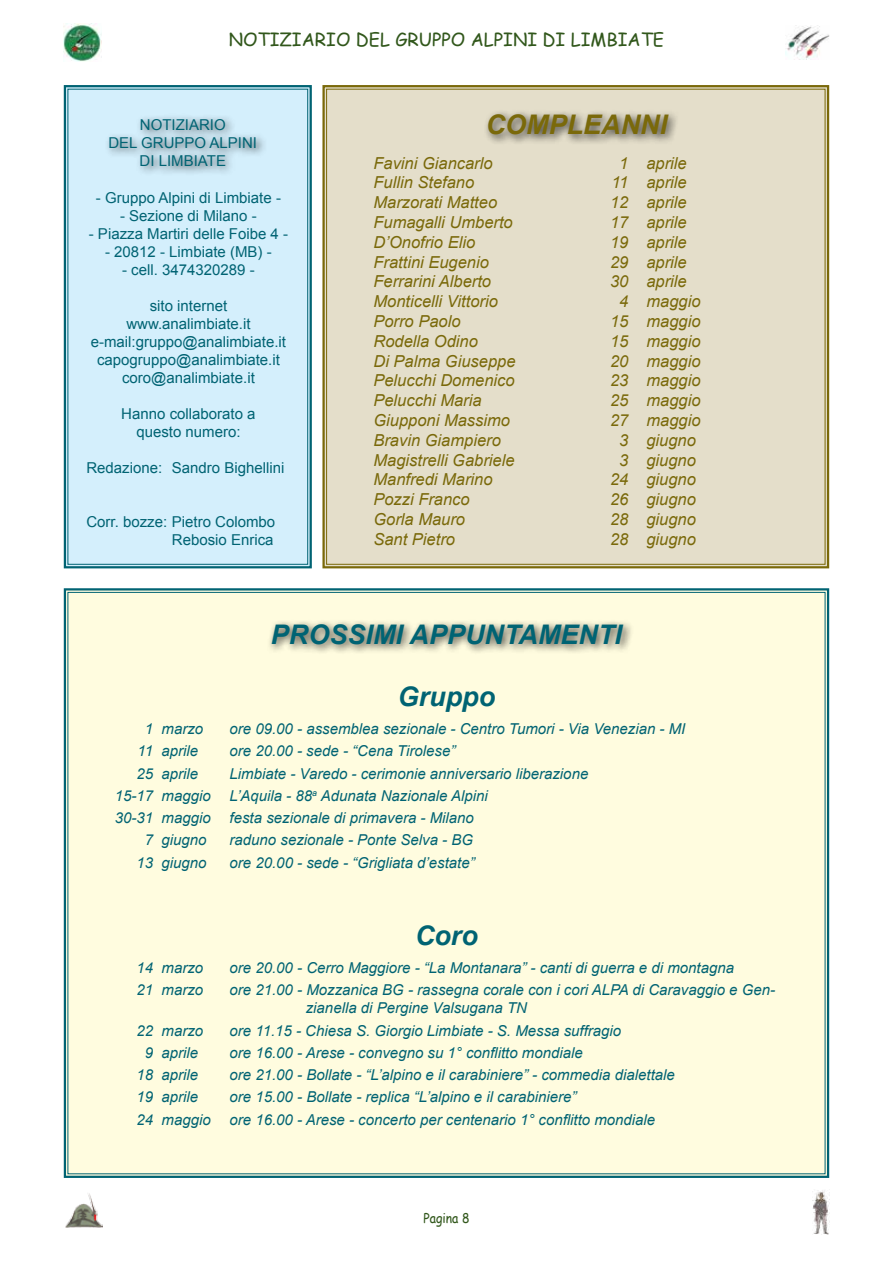
<style>
.page{position:relative;width:893px;height:1263px;background:#fff}
.page>*{position:absolute;margin:0;border:0;box-sizing:border-box;transform-origin:0 0}
.t1{font:italic 700 27px "Arial";color:#006373}
.t2{font:italic 700 27px "Arial";color:#7a690a}
.t3{font:18px "Comic Sans MS";color:#31571b}
.t4{font:italic 16.5px "Arial";color:#7a690a}
.t5{font:italic 15px/18px "Arial";color:#006373}
.t6{font:15px/18px "Arial";color:#006373;text-align:center}
.t7{font:13.5px "Comic Sans MS";color:#31571b;scale:.9 1}
</style>
<div class="page">
<img style="left:65px;top:1193px;width:37px;height:35px">
<img style="left:812px;top:1190px;width:17px;height:44px">
<img style="left:786px;top:26px;width:43px;height:34px">
<img style="left:64px;top:23px;width:37px;height:39px">
<div style="left:322px;top:85px;width:508px;height:484px;background:#e4deca"></div>
<div style="left:483px;top:109px;width:196px;height:37px;background:#000;opacity:.75"></div>
<div style="left:63px;top:85px;width:249px;height:484px;background:#d4effc"></div>
<div style="left:68px;top:89px;width:240px;height:476px;border:1px solid #006373"></div>
<div style="left:105px;top:114px;width:162px;height:63px;background:#000;opacity:.75"></div>
<div style="left:63px;top:588px;width:767px;height:590px;background:#fffcdf"></div>
<div style="left:267px;top:618px;width:367px;height:37px;background:#000;opacity:.75"></div>
<p class="t3" style="left:229px;top:26px;width:437px">NOTIZIARIO DEL GRUPPO ALPINI DI LIMBIATE</p>
<p class="t6" style="left:108px;top:116px;width:150px">NOTIZIARIO<br>DEL GRUPPO ALPINI<br>DI LIMBIATE</p>
<p class="t6" style="left:96px;top:189px;width:187px">- Gruppo Alpini di Limbiate -</p>
<p class="t6" style="left:120px;top:207px;width:138px">- Sezione di Milano -</p>
<p class="t6" style="left:89px;top:225px;width:201px">- Piazza Martiri delle Foibe 4 -</p>
<p class="t6" style="left:105px;top:243px;width:168px">- 20812 - Limbiate (MB) -</p>
<p class="t6" style="left:122px;top:261px;width:134px">- cell. 3474320289 -</p>
<p class="t6" style="left:91px;top:297px;width:197px">sito internet www.analimbiate.it e-mail:gruppo@analimbiate.it capogruppo@analimbiate.it coro@analimbiate.it</p>
<p class="t6" style="left:121px;top:405px;width:136px">Hanno collaborato a questo numero:</p>
<p class="t6" style="left:86px;top:459px;width:200px">Redazione: Sandro Bighellini</p>
<p class="t6" style="left:86px;top:513px;width:190px;text-align:right">Corr. bozze: Pietro Colombo<br>Rebosio Enrica</p>
<h1 class="t2" style="left:486px;top:107px;width:183px">COMPLEANNI</h1>
<p class="t4" style="left:373px;top:152px;width:121px">Favini Giancarlo</p>
<p class="t4" style="left:619px;top:152px;width:69px">1 aprile</p>
<p class="t4" style="left:373px;top:172px;width:102px">Fullin Stefano</p>
<p class="t4" style="left:611px;top:172px;width:77px">11 aprile</p>
<p class="t4" style="left:373px;top:192px;width:125px">Marzorati Matteo</p>
<p class="t4" style="left:610px;top:192px;width:78px">12 aprile</p>
<p class="t4" style="left:373px;top:211px;width:141px">Fumagalli Umberto</p>
<p class="t4" style="left:610px;top:211px;width:78px">17 aprile</p>
<p class="t4" style="left:373px;top:231px;width:103px">D’Onofrio Elio</p>
<p class="t4" style="left:610px;top:231px;width:78px">19 aprile</p>
<p class="t4" style="left:373px;top:251px;width:117px">Frattini Eugenio</p>
<p class="t4" style="left:610px;top:251px;width:78px">29 aprile</p>
<p class="t4" style="left:373px;top:271px;width:119px">Ferrarini Alberto</p>
<p class="t4" style="left:610px;top:271px;width:78px">30 aprile</p>
<p class="t4" style="left:373px;top:291px;width:126px">Monticelli Vittorio</p>
<p class="t4" style="left:619px;top:291px;width:83px">4 maggio</p>
<p class="t4" style="left:373px;top:310px;width:89px">Porro Paolo</p>
<p class="t4" style="left:610px;top:310px;width:92px">15 maggio</p>
<p class="t4" style="left:373px;top:330px;width:106px">Rodella Odino</p>
<p class="t4" style="left:610px;top:330px;width:92px">15 maggio</p>
<p class="t4" style="left:373px;top:350px;width:144px">Di Palma Giuseppe</p>
<p class="t4" style="left:610px;top:350px;width:92px">20 maggio</p>
<p class="t4" style="left:373px;top:370px;width:143px">Pelucchi Domenico</p>
<p class="t4" style="left:610px;top:370px;width:92px">23 maggio</p>
<p class="t4" style="left:373px;top:390px;width:110px">Pelucchi Maria</p>
<p class="t4" style="left:610px;top:390px;width:92px">25 maggio</p>
<p class="t4" style="left:373px;top:409px;width:138px">Giupponi Massimo</p>
<p class="t4" style="left:610px;top:409px;width:92px">27 maggio</p>
<p class="t4" style="left:373px;top:429px;width:129px">Bravin Giampiero</p>
<p class="t4" style="left:619px;top:429px;width:78px">3 giugno</p>
<p class="t4" style="left:373px;top:449px;width:143px">Magistrelli Gabriele</p>
<p class="t4" style="left:619px;top:449px;width:78px">3 giugno</p>
<p class="t4" style="left:373px;top:469px;width:121px">Manfredi Marino</p>
<p class="t4" style="left:610px;top:469px;width:87px">24 giugno</p>
<p class="t4" style="left:373px;top:489px;width:98px">Pozzi Franco</p>
<p class="t4" style="left:610px;top:489px;width:87px">26 giugno</p>
<p class="t4" style="left:373px;top:508px;width:93px">Gorla Mauro</p>
<p class="t4" style="left:610px;top:508px;width:87px">28 giugno</p>
<p class="t4" style="left:373px;top:528px;width:83px">Sant Pietro</p>
<p class="t4" style="left:610px;top:528px;width:87px">28 giugno</p>
<h1 class="t1" style="left:271px;top:616px;width:353px">PROSSIMI APPUNTAMENTI</h1>
<h1 class="t1" style="left:398px;top:678px;width:99px">Gruppo</h1>
<p class="t5" style="left:145px;top:720px;width:60px">1 marzo</p>
<p class="t5" style="left:230px;top:720px;width:457px">ore 09.00 - assemblea sezionale - Centro Tumori - Via Venezian - MI</p>
<p class="t5" style="left:137px;top:742px;width:62px">11 aprile</p>
<p class="t5" style="left:230px;top:742px;width:227px">ore 20.00 - sede - “Cena Tirolese”</p>
<p class="t5" style="left:136px;top:764px;width:63px">25 aprile</p>
<p class="t5" style="left:230px;top:764px;width:360px">Limbiate - Varedo - cerimonie anniversario liberazione</p>
<p class="t5" style="left:115px;top:787px;width:98px">15-17 maggio</p>
<p class="t5" style="left:230px;top:787px;width:260px">L’Aquila - 88<sup>a</sup> Adunata Nazionale Alpini</p>
<p class="t5" style="left:115px;top:809px;width:98px">30-31 maggio</p>
<p class="t5" style="left:230px;top:809px;width:246px">festa sezionale di primavera - Milano</p>
<p class="t5" style="left:145px;top:831px;width:63px">7 giugno</p>
<p class="t5" style="left:230px;top:831px;width:245px">raduno sezionale - Ponte Selva - BG</p>
<p class="t5" style="left:136px;top:853px;width:72px">13 giugno</p>
<p class="t5" style="left:230px;top:853px;width:247px">ore 20.00 - sede - “Grigliata d’estate”</p>
<h1 class="t1" style="left:415px;top:917px;width:64px">Coro</h1>
<p class="t5" style="left:136px;top:959px;width:68px">14 marzo</p>
<p class="t5" style="left:230px;top:959px;width:506px">ore 20.00 - Cerro Maggiore - “La Montanara” - canti di guerra e di montagna</p>
<p class="t5" style="left:136px;top:981px;width:68px">21 marzo</p>
<p class="t5" style="left:306px;top:981px;width:471px;text-indent:-76px">ore 21.00 - Mozzanica BG - rassegna corale con i cori ALPA di Caravaggio e Gen&shy;zianella di Pergine Valsugana TN</p>
<p class="t5" style="left:136px;top:1021px;width:68px">22 marzo</p>
<p class="t5" style="left:230px;top:1021px;width:393px">ore 11.15 - Chiesa S. Giorgio Limbiate - S. Messa suffragio</p>
<p class="t5" style="left:145px;top:1044px;width:55px">9 aprile</p>
<p class="t5" style="left:230px;top:1044px;width:355px">ore 16.00 - Arese - convegno su 1° conflitto mondiale</p>
<p class="t5" style="left:136px;top:1066px;width:63px">18 aprile</p>
<p class="t5" style="left:230px;top:1066px;width:447px">ore 21.00 - Bollate - “L’alpino e il carabiniere” - commedia dialettale</p>
<p class="t5" style="left:136px;top:1088px;width:63px">19 aprile</p>
<p class="t5" style="left:230px;top:1088px;width:348px">ore 15.00 - Bollate - replica “L’alpino e il carabiniere”</p>
<p class="t5" style="left:136px;top:1110px;width:76px">24 maggio</p>
<p class="t5" style="left:230px;top:1110px;width:427px">ore 16.00 - Arese - concerto per centenario 1° conflitto mondiale</p>
<p class="t7" style="left:423px;top:1208px;width:53px">Pagina 8</p>
</div>
